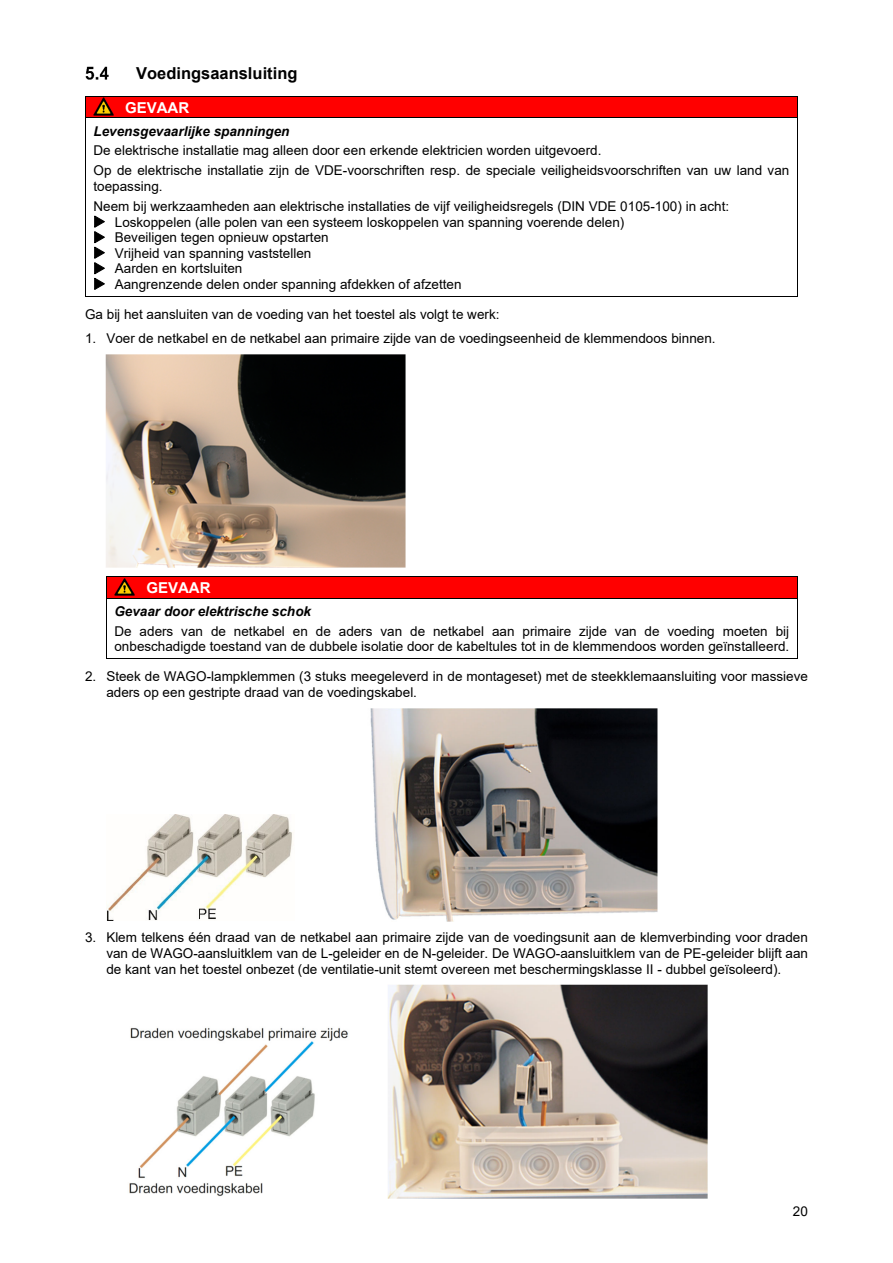
<style>
.page{position:relative;width:893px;height:1263px;background:#fff}
.page>*{position:absolute;margin:0;border:0;box-sizing:border-box;transform-origin:0 0}
.t1{font:700 16.5px "Arial";color:#000}
.t2{font:700 15px "Arial";color:#fff}
.t3{font:13.5px/15.6px "Arial";color:#000}
.t4{font:italic 700 13.5px "Arial";color:#000}
</style>
<div class="page">
<img style="left:85px;top:67px;width:23px;height:13px">
<div style="left:86px;top:97px;width:31px;height:21px;background:#f00"></div>
<div style="left:117px;top:97px;width:680px;height:21px;background:#f00"></div>
<hr style="left:85px;top:96px;width:713px;height:1px;background:#000">
<svg style="left:85px;top:97px;width:1px;height:21px"></svg>
<svg style="left:797px;top:97px;width:1px;height:21px"></svg>
<hr style="left:85px;top:118px;width:713px;height:1px;background:#000">
<hr style="left:85px;top:118px;width:1px;height:179px;background:#000">
<hr style="left:85px;top:296px;width:712px;height:1px;background:#000">
<hr style="left:797px;top:118px;width:1px;height:179px;background:#000">
<div style="left:107px;top:577px;width:31px;height:21px;background:#f00"></div>
<div style="left:138px;top:577px;width:659px;height:21px;background:#f00"></div>
<hr style="left:106px;top:576px;width:692px;height:1px;background:#000">
<svg style="left:106px;top:577px;width:1px;height:21px"></svg>
<svg style="left:797px;top:577px;width:1px;height:21px"></svg>
<hr style="left:106px;top:598px;width:692px;height:1px;background:#000">
<hr style="left:106px;top:598px;width:1px;height:61px;background:#000">
<hr style="left:106px;top:659px;width:691px;height:1px;background:#000">
<hr style="left:797px;top:598px;width:1px;height:61px;background:#000">
<img style="left:93px;top:98px;width:20px;height:18px">
<img style="left:106px;top:355px;width:299px;height:213px">
<img style="left:114px;top:578px;width:20px;height:18px">
<img style="left:106px;top:815px;width:186px;height:106px">
<img style="left:370px;top:708px;width:288px;height:213px">
<img style="left:129px;top:1027px;width:219px;height:169px">
<img style="left:387px;top:985px;width:320px;height:213px">
<p class="t1" style="left:136px;top:64px;width:163px">Voedingsaansluiting</p>
<p class="t2" style="left:125px;top:99px;width:66px">GEVAAR</p>
<p class="t4" style="left:94px;top:123px;width:197px">Levensgevaarlijke spanningen</p>
<p class="t3" style="left:94px;top:141px;width:697px;line-height:20.1px">De elektrische installatie mag alleen door een erkende elektricien worden uitgevoerd.<br>Op de elektrische installatie zijn de VDE-voorschriften resp. de speciale veiligheidsvoorschriften van uw land van</p>
<p class="t3" style="left:94px;top:176px;width:637px;line-height:20.1px">toepassing.<br>Neem bij werkzaamheden aan elektrische installaties de vijf veiligheidsregels (DIN VDE 0105-100) in acht:</p>
<p class="t3" style="left:94px;top:214px;width:532px">◆ Loskoppelen (alle polen van een systeem loskoppelen van spanning voerende delen)</p>
<p class="t3" style="left:94px;top:230px;width:237px">◆ Beveiligen tegen opnieuw opstarten</p>
<p class="t3" style="left:94px;top:245px;width:219px">◆ Vrijheid van spanning vaststellen</p>
<p class="t3" style="left:94px;top:261px;width:150px">◆ Aarden en kortsluiten</p>
<p class="t3" style="left:94px;top:276px;width:369px">◆ Aangrenzende delen onder spanning afdekken of afzetten</p>
<p class="t3" style="left:85px;top:306px;width:416px">Ga bij het aansluiten van de voeding van het toestel als volgt te werk:</p>
<p class="t3" style="left:85px;top:331px;width:632px">1. Voer de netkabel en de netkabel aan primaire zijde van de voedingseenheid de klemmendoos binnen.</p>
<p class="t2" style="left:146px;top:579px;width:66px">GEVAAR</p>
<p class="t4" style="left:114px;top:603px;width:198px">Gevaar door elektrische schok</p>
<p class="t3" style="left:114px;top:623px;width:676px">De aders van de netkabel en de aders van de netkabel aan primaire zijde van de voeding moeten bij onbeschadigde toestand van de dubbele isolatie door de kabeltules tot in de klemmendoos worden geïnstalleerd.</p>
<p class="t3" style="left:106px;top:668px;width:703px;text-indent:-21px">2. Steek de WAGO-lampklemmen (3 stuks meegeleverd in de montageset) met de steekklemaansluiting voor massieve aders op een gestripte draad van de voedingskabel.</p>
<p class="t3" style="left:106px;top:930px;width:703px;text-align:justify;text-indent:-21px">3. Klem telkens één draad van de netkabel aan primaire zijde van de voedingsunit aan de klemverbinding voor draden van de WAGO-aansluitklem van de L-geleider en de N-geleider. De WAGO-aansluitklem van de PE-geleider blijft aan de kant van het toestel onbezet (de ventilatie-unit stemt overeen met beschermingsklasse II - dubbel geïsoleerd).</p>
<p class="t3" style="left:793px;top:1203px;width:16px">20</p>
</div>
